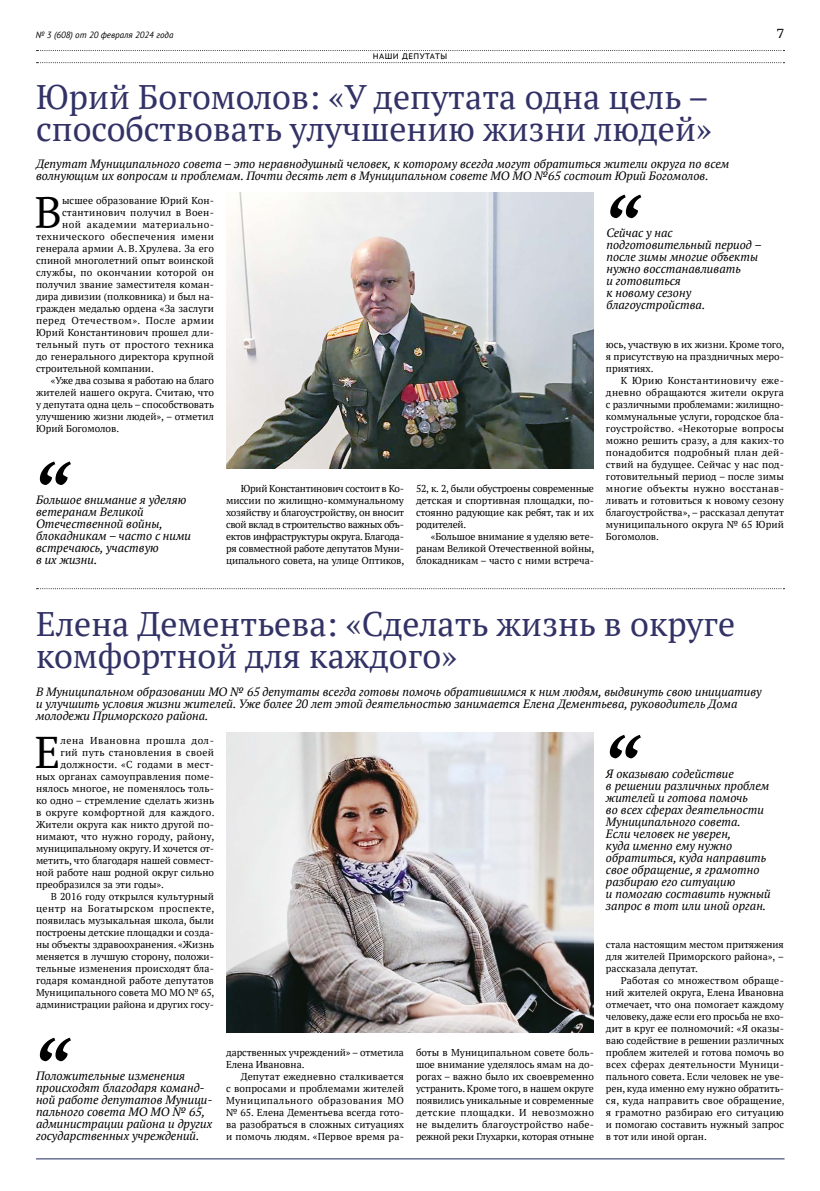
<style>
.page{position:relative;width:820px;height:1191px;background:#fff}
.page>*{position:absolute;margin:0;border:0;box-sizing:border-box;transform-origin:0 0}
.t1{font:44.3px "PT Serif";color:#000}
.t2{font:34px/32px "PT Serif";color:#323266}
.t3{font:13px "PT Serif Caption";color:#000}
.t4{font:italic 12px/12px "PT Serif";color:#000}
.t5{font:10px/12px "PT Serif";letter-spacing:.005em;color:#000;text-align:justify}
.t6{font:10px "PT Serif";letter-spacing:.03em;color:#000}
.t7{font:10px "PT Serif";letter-spacing:.025em;color:#000}
.t8{font:10px "PT Serif";letter-spacing:.05em;color:#000}
.t9{font:10px "PT Serif";letter-spacing:.045em;color:#000}
.t10{font:10px "PT Serif";letter-spacing:.04em;color:#000}
.t11{font:italic 9px "PT Sans";color:#000}
.t12{font:8px "PT Sans Caption";letter-spacing:.06em;color:#000}
</style>
<div class="page">
<hr style="left:36px;top:1158px;width:748px;height:1px;background:#202a60">
<svg style="left:36px;top:50px;width:748px;height:1px"></svg>
<svg style="left:36px;top:62px;width:748px;height:1px"></svg>
<svg style="left:610px;top:195px;width:31px;height:23px"></svg>
<svg style="left:40px;top:461px;width:31px;height:24px"></svg>
<svg style="left:609px;top:735px;width:31px;height:23px"></svg>
<svg style="left:40px;top:1037px;width:31px;height:24px"></svg>
<svg style="left:36px;top:588px;width:748px;height:1px"></svg>
<img style="left:226px;top:732px;width:367px;height:300px">
<img style="left:226px;top:192px;width:367px;height:276px">
<p class="t11" style="left:36px;top:29px;width:139px">№ 3 (608) от 20 февраля 2024 года</p>
<h3 class="t3" style="left:776px;top:25px;width:9px">7</h3>
<p class="t12" style="left:372px;top:51px;width:76px">НАШИ ДЕПУТАТЫ</p>
<h2 class="t2" style="left:36px;top:81px;width:677px">Юрий Богомолов: «У депутата одна цель – способствовать улучшению жизни людей»</h2>
<p class="t4" style="left:36px;top:158px;width:694px">Депутат Муниципального совета – это неравнодушный человек, к которому всегда могут обратиться жители округа по всем волнующим их вопросам и проблемам. Почти десять лет в Муниципальном совете МО МО №65 состоит Юрий Богомолов.</p>
<h1 class="t1" style="left:35px;top:184px;width:29px">В</h1>
<p class="t5" style="left:62px;top:194px;width:153px">ысшее образование Юрий Кон-</p>
<p class="t6" style="left:62px;top:206px;width:153px">стантинович получил в Воен-</p>
<p class="t8" style="left:62px;top:218px;width:153px">ной академии материально-</p>
<p class="t9" style="left:36px;top:230px;width:179px">технического обеспечения имени</p>
<p class="t5" style="left:36px;top:242px;width:179px">генерала армии А. В.Хрулева. За его</p>
<p class="t5" style="left:36px;top:254px;width:179px">спиной многолетний опыт воинской</p>
<p class="t6" style="left:36px;top:266px;width:179px">службы, по окончании которой он</p>
<p class="t5" style="left:36px;top:278px;width:179px">получил звание заместителя коман-</p>
<p class="t5" style="left:36px;top:290px;width:179px">дира дивизии (полковника) и был на-</p>
<p class="t5" style="left:36px;top:302px;width:179px">гражден медалью ордена «За заслуги</p>
<p class="t8" style="left:36px;top:314px;width:179px">перед Отечеством». После армии</p>
<p class="t5" style="left:36px;top:326px;width:179px">Юрий Константинович прошел дли-</p>
<p class="t6" style="left:36px;top:338px;width:179px">тельный путь от простого техника</p>
<p class="t5" style="left:36px;top:350px;width:179px">до генерального директора крупной</p>
<p class="t5" style="left:36px;top:362px;width:119px">строительной компании.</p>
<p class="t5" style="left:51px;top:374px;width:165px">«Уже два созыва я работаю на благо</p>
<p class="t5" style="left:36px;top:386px;width:179px">жителей нашего округа. Считаю, что</p>
<p class="t5" style="left:36px;top:398px;width:179px">у депутата одна цель – способствовать</p>
<p class="t5" style="left:36px;top:410px;width:179px">улучшению жизни людей», – отметил</p>
<p class="t5" style="left:36px;top:422px;width:85px">Юрий Богомолов.</p>
<p class="t4" style="left:606px;top:227px;width:157px">Сейчас у нас подготовительный период – после зимы многие объекты нужно восстанавливать<br>и готовиться<br>к новому сезону благоустройства.</p>
<p class="t5" style="left:605px;top:338px;width:180px">юсь, участвую в их жизни. Кроме того, я присутствую на праздничных меро&shy;приятиях.</p>
<p class="t5" style="left:605px;top:374px;width:180px;text-indent:15px">К Юрию Константиновичу еже&shy;дневно обращаются жители округа с различными проблемами: жилищно&shy;коммунальные услуги, городское бла&shy;гоустройство. «Некоторые вопросы можно решить сразу, а для каких‑то понадобится подробный план дей&shy;ствий на будущее. Сейчас у нас под&shy;готовительный период – после зимы многие объекты нужно восстанав&shy;ливать и готовиться к новому сезону благоустройства», – рассказал депутат муниципального округа № 65 Юрий Богомолов.</p>
<p class="t5" style="left:416px;top:482px;width:179px">52, к. 2, были обустроены современные детская и спортивная площадки, по&shy;стоянно радующие как ребят, так и их родителей.</p>
<p class="t5" style="left:416px;top:530px;width:180px;text-indent:15px">«Большое внимание я уделяю вете&shy;ранам Великой Отечественной войны, блокадникам – часто с ними встреча-</p>
<p class="t5" style="left:226px;top:482px;width:180px;text-indent:15px">Юрий Константинович состоит в Ко&shy;миссии по жилищно-коммунальному хозяйству и благоустройству, он вносит свой вклад в строительство важных объ&shy;ектов инфраструктуры округа. Благода&shy;ря совместной работе депутатов Муни&shy;ципального совета, на улице Оптиков,</p>
<p class="t4" style="left:36px;top:494px;width:156px">Большое внимание я уделяю ветеранам Великой<br>Отечественной войны, блокадникам – часто с ними встречаюсь, участвую<br>в их жизни.</p>
<h2 class="t2" style="left:36px;top:607px;width:700px">Елена Дементьева: «Сделать жизнь в округе комфортной для каждого»</h2>
<p class="t4" style="left:36px;top:686px;width:726px">В Муниципальном образовании МО № 65 депутаты всегда готовы помочь обратившимся к ним людям, выдвинуть свою инициативу и улучшить условия жизни жителей. Уже более 20 лет этой деятельностью занимается Елена Дементьева, руководитель Дома молодежи Приморского района.</p>
<h1 class="t1" style="left:35px;top:724px;width:27px">Е</h1>
<p class="t8" style="left:60px;top:734px;width:155px">лена Ивановна прошла дол-</p>
<p class="t6" style="left:60px;top:746px;width:155px">гий путь становления в своей</p>
<p class="t7" style="left:60px;top:758px;width:155px">должности. «С годами в мест-</p>
<p class="t5" style="left:36px;top:770px;width:179px">ных органах самоуправления поме-</p>
<p class="t5" style="left:36px;top:782px;width:179px">нялось многое, не поменялось толь-</p>
<p class="t5" style="left:36px;top:794px;width:179px">ко одно – стремление сделать жизнь</p>
<p class="t7" style="left:36px;top:806px;width:180px">в округе комфортной для каждого.</p>
<p class="t5" style="left:36px;top:818px;width:179px">Жители округа как никто другой по-</p>
<p class="t7" style="left:36px;top:830px;width:180px">нимают, что нужно городу, району,</p>
<p class="t5" style="left:36px;top:842px;width:179px">муниципальному округу. И хочется от-</p>
<p class="t5" style="left:36px;top:854px;width:179px">метить, что благодаря нашей совмест-</p>
<p class="t5" style="left:36px;top:866px;width:179px">ной работе наш родной округ сильно</p>
<p class="t5" style="left:36px;top:878px;width:129px">преобразился за эти годы».</p>
<p class="t5" style="left:51px;top:890px;width:165px">В 2016 году открылся культурный</p>
<p class="t10" style="left:36px;top:902px;width:180px">центр на Богатырском проспекте,</p>
<p class="t5" style="left:36px;top:914px;width:179px">появилась музыкальная школа, были</p>
<p class="t5" style="left:36px;top:926px;width:179px">построены детские площадки и созда-</p>
<p class="t5" style="left:36px;top:938px;width:179px">ны объекты здравоохранения. «Жизнь</p>
<p class="t5" style="left:36px;top:950px;width:179px">меняется в лучшую сторону, положи-</p>
<p class="t5" style="left:36px;top:962px;width:179px">тельные изменения происходят бла-</p>
<p class="t5" style="left:36px;top:974px;width:179px">годаря командной работе депутатов</p>
<p class="t5" style="left:36px;top:986px;width:180px">Муниципального совета МО МО № 65,</p>
<p class="t5" style="left:36px;top:998px;width:179px">администрации района и других госу-</p>
<p class="t4" style="left:36px;top:1070px;width:178px">Положительные изменения происходят благодаря команд&shy;ной работе депутатов Муници&shy;пального совета МО МО № 65, администрации района и других государственных учреждений.</p>
<p class="t4" style="left:605px;top:767px;width:166px">Я оказываю содействие<br>в решении различных проблем жителей и готова помочь<br>во всех сферах деятельности<br>Муниципального совета.<br>Если человек не уверен,<br>куда именно ему нужно обратиться, куда направить свое обращение, я грамотно разбираю его ситуацию<br>и помогаю составить нужный запрос в тот или иной орган.</p>
<p class="t5" style="left:226px;top:1046px;width:179px">дарственных учреждений» – отметила<br>Елена Ивановна.</p>
<p class="t5" style="left:226px;top:1070px;width:179px;text-indent:15px">Депутат ежедневно сталкивается с вопросами и проблемами жителей Муниципального образования МО № 65. Елена Дементьева всегда гото&shy;ва разобраться в сложных ситуациях и помочь людям. «Первое время ра-</p>
<p class="t5" style="left:416px;top:1046px;width:179px">боты в Муниципальном совете боль&shy;шое внимание уделялось ямам на до&shy;рогах – важно было их своевременно устранить. Кроме того, в нашем округе появились уникальные и современные детские площадки. И невозможно не выделить благоустройство набе&shy;режной реки Глухарки, которая отныне</p>
<p class="t5" style="left:605px;top:938px;width:179px">стала настоящим местом притяжения для жителей Приморского района», – рассказала депутат.</p>
<p class="t5" style="left:605px;top:974px;width:180px;text-indent:15px">Работая со множеством обраще&shy;ний жителей округа, Елена Ивановна отмечает, что она помогает каждому человеку, даже если его просьба не вхо&shy;дит в круг ее полномочий: «Я оказы&shy;ваю содействие в решении различных проблем жителей и готова помочь во всех сферах деятельности Муници&shy;пального совета. Если человек не уве&shy;рен, куда именно ему нужно обратить&shy;ся, куда направить свое обращение, я грамотно разбираю его ситуацию и помогаю составить нужный запрос в тот или иной орган.</p>
</div>
